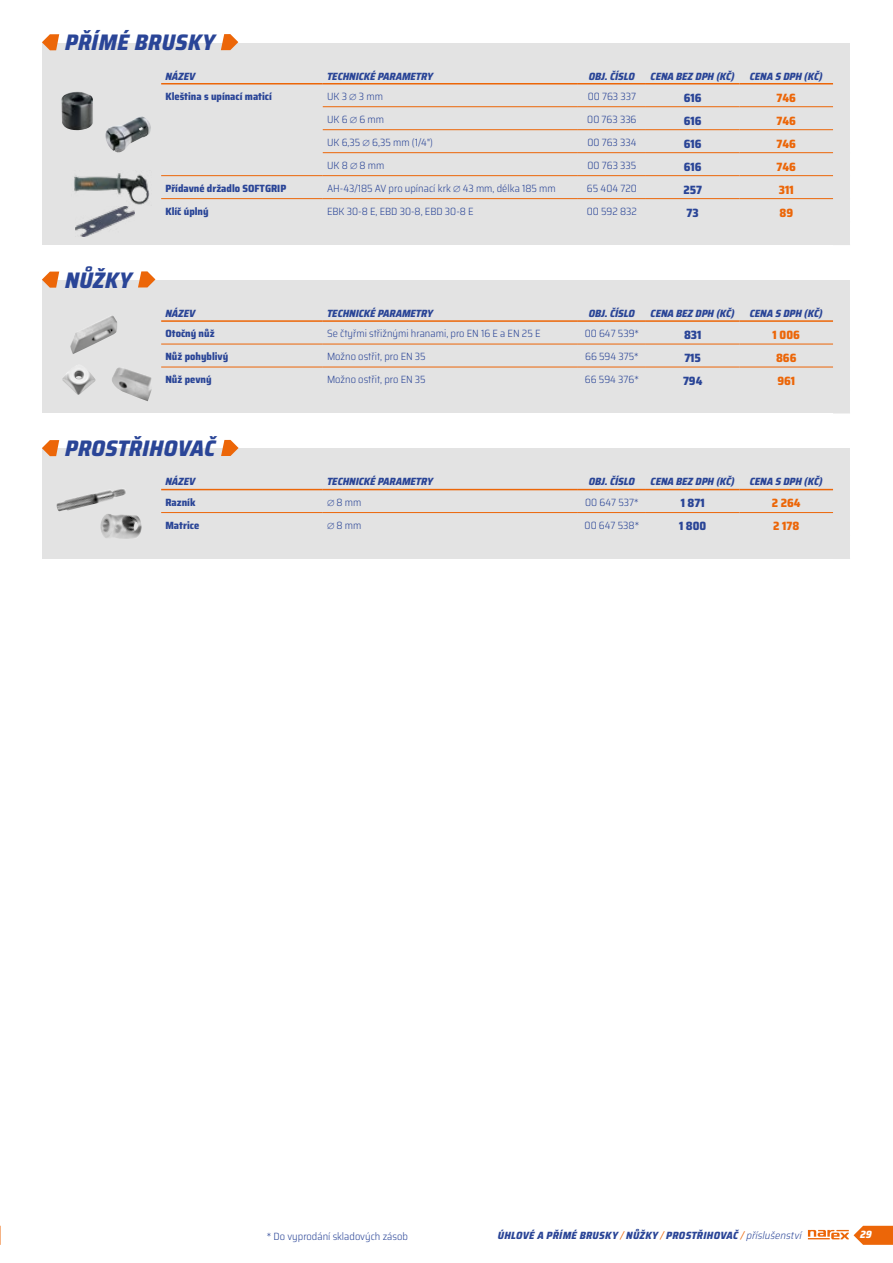
<style>
.page{position:relative;width:893px;height:1263px;background:#fff}
.page>*{position:absolute;margin:0;border:0;box-sizing:border-box;transform-origin:0 0}
.t1{font:italic 800 semi-condensed 22.5px "Saira";letter-spacing:.02em;color:#2a4597}
.t2{font:800 semi-condensed 12px "Saira";color:#ec6608}
.t3{font:800 semi-condensed 12px "Saira";color:#2a4597}
.t4{font:300 semi-condensed 10.5px "Saira";color:#2a4597}
.t5{font:italic 800 semi-condensed 10.5px "Saira";color:#2a4597}
.t6{font:800 semi-condensed 10.5px "Saira";color:#2a4597}
.t7{font:italic 800 semi-condensed 10.5px "Saira";letter-spacing:.035em;color:#2a4597}
.t8{font:italic 800 semi-condensed 10.5px "Saira";color:#fff}
.s1{font-weight:400;color:#ec6608}
.s2{font-weight:300}
</style>
<div class="page">
<svg style="left:808px;top:1226px;width:85px;height:19px"></svg>
<svg style="left:0;top:1226px;width:1px;height:19px"></svg>
<div style="left:42px;top:43px;width:808px;height:202px;background:#e3e3e3"></div>
<div style="left:42px;top:280px;width:808px;height:133px;background:#e3e3e3"></div>
<div style="left:42px;top:449px;width:808px;height:110px;background:#e3e3e3"></div>
<hr style="left:578px;top:83px;width:68px;height:1px;background:#ec6608">
<hr style="left:646px;top:83px;width:93px;height:1px;background:#ec6608">
<hr style="left:739px;top:83px;width:94px;height:1px;background:#ec6608">
<hr style="left:161px;top:83px;width:162px;height:1px;background:#ec6608">
<hr style="left:323px;top:83px;width:255px;height:1px;background:#ec6608">
<hr style="left:323px;top:106px;width:255px;height:1px;background:#ec6608">
<hr style="left:578px;top:106px;width:68px;height:1px;background:#ec6608">
<hr style="left:646px;top:106px;width:93px;height:1px;background:#ec6608">
<hr style="left:739px;top:106px;width:94px;height:1px;background:#ec6608">
<hr style="left:323px;top:129px;width:255px;height:1px;background:#ec6608">
<hr style="left:578px;top:129px;width:68px;height:1px;background:#ec6608">
<hr style="left:646px;top:129px;width:93px;height:1px;background:#ec6608">
<hr style="left:739px;top:129px;width:94px;height:1px;background:#ec6608">
<hr style="left:323px;top:152px;width:255px;height:1px;background:#ec6608">
<hr style="left:578px;top:152px;width:68px;height:1px;background:#ec6608">
<hr style="left:646px;top:152px;width:93px;height:1px;background:#ec6608">
<hr style="left:739px;top:152px;width:94px;height:1px;background:#ec6608">
<hr style="left:161px;top:175px;width:162px;height:1px;background:#ec6608">
<hr style="left:323px;top:175px;width:255px;height:1px;background:#ec6608">
<hr style="left:578px;top:175px;width:68px;height:1px;background:#ec6608">
<hr style="left:646px;top:175px;width:93px;height:1px;background:#ec6608">
<hr style="left:739px;top:175px;width:94px;height:1px;background:#ec6608">
<hr style="left:161px;top:198px;width:162px;height:1px;background:#ec6608">
<hr style="left:323px;top:198px;width:255px;height:1px;background:#ec6608">
<hr style="left:578px;top:198px;width:68px;height:1px;background:#ec6608">
<hr style="left:646px;top:198px;width:93px;height:1px;background:#ec6608">
<hr style="left:739px;top:198px;width:94px;height:1px;background:#ec6608">
<hr style="left:578px;top:320px;width:68px;height:2px;background:#ec6608">
<hr style="left:646px;top:320px;width:93px;height:2px;background:#ec6608">
<hr style="left:739px;top:320px;width:94px;height:2px;background:#ec6608">
<svg style="left:833px;top:413px;width:17px;height:1px"></svg>
<hr style="left:161px;top:320px;width:162px;height:2px;background:#ec6608">
<hr style="left:323px;top:320px;width:255px;height:2px;background:#ec6608">
<hr style="left:161px;top:367px;width:162px;height:1px;background:#ec6608">
<hr style="left:323px;top:367px;width:255px;height:1px;background:#ec6608">
<hr style="left:578px;top:367px;width:68px;height:1px;background:#ec6608">
<hr style="left:646px;top:367px;width:93px;height:1px;background:#ec6608">
<hr style="left:739px;top:367px;width:94px;height:1px;background:#ec6608">
<hr style="left:161px;top:344px;width:162px;height:1px;background:#ec6608">
<hr style="left:323px;top:344px;width:255px;height:1px;background:#ec6608">
<hr style="left:578px;top:344px;width:68px;height:1px;background:#ec6608">
<hr style="left:646px;top:344px;width:93px;height:1px;background:#ec6608">
<hr style="left:739px;top:344px;width:94px;height:1px;background:#ec6608">
<hr style="left:578px;top:489px;width:68px;height:1px;background:#ec6608">
<hr style="left:646px;top:489px;width:93px;height:1px;background:#ec6608">
<hr style="left:739px;top:489px;width:94px;height:1px;background:#ec6608">
<hr style="left:161px;top:489px;width:162px;height:1px;background:#ec6608">
<hr style="left:323px;top:489px;width:255px;height:1px;background:#ec6608">
<hr style="left:739px;top:512px;width:94px;height:1px;background:#ec6608">
<hr style="left:161px;top:512px;width:162px;height:1px;background:#ec6608">
<hr style="left:323px;top:512px;width:255px;height:1px;background:#ec6608">
<hr style="left:578px;top:512px;width:68px;height:1px;background:#ec6608">
<hr style="left:646px;top:512px;width:93px;height:1px;background:#ec6608">
<svg style="left:42px;top:34px;width:17px;height:16px"></svg>
<svg style="left:221px;top:34px;width:17px;height:16px"></svg>
<svg style="left:42px;top:272px;width:17px;height:16px"></svg>
<svg style="left:138px;top:271px;width:17px;height:16px"></svg>
<svg style="left:42px;top:440px;width:17px;height:16px"></svg>
<svg style="left:221px;top:440px;width:18px;height:16px"></svg>
<img style="left:105px;top:116px;width:46px;height:37px">
<img style="left:61px;top:92px;width:32px;height:38px">
<img style="left:74px;top:173px;width:76px;height:32px">
<img style="left:75px;top:206px;width:59px;height:30px">
<img style="left:62px;top:368px;width:34px;height:27px">
<img style="left:112px;top:367px;width:40px;height:34px">
<img style="left:70px;top:315px;width:47px;height:39px">
<img style="left:100px;top:514px;width:42px;height:25px">
<img style="left:57px;top:489px;width:69px;height:22px">
<h1 class="t1" style="left:65px;top:24px;width:151px">PŘÍMÉ BRUSKY</h1>
<h1 class="t1" style="left:65px;top:262px;width:68px">NŮŽKY</h1>
<p class="t5" style="left:165px;top:67px;width:31px">NÁZEV</p>
<p class="t5" style="left:327px;top:67px;width:108px">TECHNICKÉ PARAMETRY</p>
<p class="t5" style="left:589px;top:67px;width:48px">OBJ. ČÍSLO</p>
<p class="t5" style="left:651px;top:67px;width:86px">CENA BEZ DPH (KČ)</p>
<p class="t5" style="left:750px;top:67px;width:74px">CENA S DPH (KČ)</p>
<p class="t6" style="left:165px;top:88px;width:108px">Kleština s upínací maticí</p>
<p class="t4" style="left:327px;top:88px;width:57px">UK 3 ∅ 3 mm</p>
<p class="t4" style="left:588px;top:88px;width:50px">00 763 337</p>
<p class="t3" style="left:684px;top:88px;width:19px">616</p>
<p class="t2" style="left:777px;top:88px;width:21px">746</p>
<p class="t4" style="left:327px;top:111px;width:59px">UK 6 ∅ 6 mm</p>
<p class="t4" style="left:587px;top:111px;width:51px">00 763 336</p>
<p class="t3" style="left:684px;top:111px;width:19px">616</p>
<p class="t2" style="left:777px;top:111px;width:21px">746</p>
<p class="t4" style="left:327px;top:134px;width:107px">UK 6,35 ∅ 6,35 mm (1/4")</p>
<p class="t4" style="left:587px;top:134px;width:51px">00 763 334</p>
<p class="t3" style="left:684px;top:134px;width:19px">616</p>
<p class="t2" style="left:777px;top:134px;width:21px">746</p>
<p class="t4" style="left:327px;top:157px;width:59px">UK 8 ∅ 8 mm</p>
<p class="t4" style="left:587px;top:157px;width:50px">00 763 335</p>
<p class="t3" style="left:684px;top:157px;width:19px">616</p>
<p class="t2" style="left:777px;top:157px;width:21px">746</p>
<p class="t6" style="left:165px;top:180px;width:122px">Přídavné držadlo SOFTGRIP</p>
<p class="t4" style="left:327px;top:180px;width:230px">AH-43/185 AV pro upínací krk ∅ 43 mm, délka 185 mm</p>
<p class="t4" style="left:587px;top:180px;width:51px">65 404 720</p>
<p class="t3" style="left:683px;top:180px;width:20px">257</p>
<p class="t2" style="left:779px;top:180px;width:16px">311</p>
<p class="t6" style="left:165px;top:203px;width:45px">Klíč úplný</p>
<p class="t4" style="left:327px;top:203px;width:148px">EBK 30-8 E, EBD 30-8, EBD 30-8 E</p>
<p class="t4" style="left:587px;top:203px;width:52px">00 592 832</p>
<p class="t3" style="left:687px;top:203px;width:14px">73</p>
<p class="t2" style="left:779px;top:203px;width:15px">89</p>
<p class="t5" style="left:165px;top:305px;width:31px">NÁZEV</p>
<p class="t5" style="left:327px;top:305px;width:108px">TECHNICKÉ PARAMETRY</p>
<p class="t5" style="left:589px;top:305px;width:48px">OBJ. ČÍSLO</p>
<p class="t5" style="left:651px;top:305px;width:86px">CENA BEZ DPH (KČ)</p>
<p class="t5" style="left:750px;top:305px;width:74px">CENA S DPH (KČ)</p>
<p class="t6" style="left:165px;top:325px;width:51px">Otočný nůž</p>
<p class="t4" style="left:327px;top:325px;width:215px">Se čtyřmi střižnými hranami, pro EN 16 E a EN 25 E</p>
<p class="t4" style="left:585px;top:325px;width:56px">00 647 539*</p>
<p class="t3" style="left:684px;top:325px;width:19px">831</p>
<p class="t2" style="left:773px;top:325px;width:29px">1 006</p>
<p class="t6" style="left:165px;top:348px;width:64px">Nůž pohyblivý</p>
<p class="t4" style="left:327px;top:348px;width:100px">Možno ostřit, pro EN 35</p>
<p class="t4" style="left:585px;top:348px;width:55px">66 594 375*</p>
<p class="t3" style="left:684px;top:348px;width:18px">715</p>
<p class="t2" style="left:776px;top:348px;width:22px">866</p>
<p class="t6" style="left:165px;top:371px;width:48px">Nůž pevný</p>
<p class="t4" style="left:327px;top:371px;width:100px">Možno ostřit, pro EN 35</p>
<p class="t4" style="left:585px;top:371px;width:55px">66 594 376*</p>
<p class="t3" style="left:683px;top:371px;width:21px">794</p>
<p class="t2" style="left:777px;top:371px;width:19px">961</p>
<h1 class="t1" style="left:65px;top:430px;width:152px">PROSTŘIHOVAČ</h1>
<p class="t5" style="left:165px;top:473px;width:31px">NÁZEV</p>
<p class="t5" style="left:327px;top:473px;width:108px">TECHNICKÉ PARAMETRY</p>
<p class="t5" style="left:589px;top:473px;width:48px">OBJ. ČÍSLO</p>
<p class="t5" style="left:651px;top:473px;width:86px">CENA BEZ DPH (KČ)</p>
<p class="t5" style="left:750px;top:473px;width:74px">CENA S DPH (KČ)</p>
<p class="t6" style="left:165px;top:494px;width:32px">Razník</p>
<p class="t4" style="left:327px;top:494px;width:36px">∅ 8 mm</p>
<p class="t4" style="left:585px;top:494px;width:55px">00 647 537*</p>
<p class="t3" style="left:681px;top:494px;width:26px">1 871</p>
<p class="t2" style="left:772px;top:494px;width:30px">2 264</p>
<p class="t6" style="left:165px;top:517px;width:35px">Matrice</p>
<p class="t4" style="left:327px;top:517px;width:36px">∅ 8 mm</p>
<p class="t4" style="left:585px;top:517px;width:56px">00 647 538*</p>
<p class="t3" style="left:679px;top:517px;width:29px">1 800</p>
<p class="t2" style="left:773px;top:517px;width:28px">2 178</p>
<p class="t4" style="left:267px;top:1227px;width:142px">* Do vyprodání skladových zásob</p>
<p class="t7" style="left:498px;top:1227px;width:305px">ÚHLOVÉ A PŘÍMÉ BRUSKY <span class="s1">/</span> NŮŽKY <span class="s1">/</span> PROSTŘIHOVAČ <span class="s1">/</span> <span class="s2">příslušenství</span></p>
<p class="t8" style="left:860px;top:1226px;width:13px">29</p>
</div>
